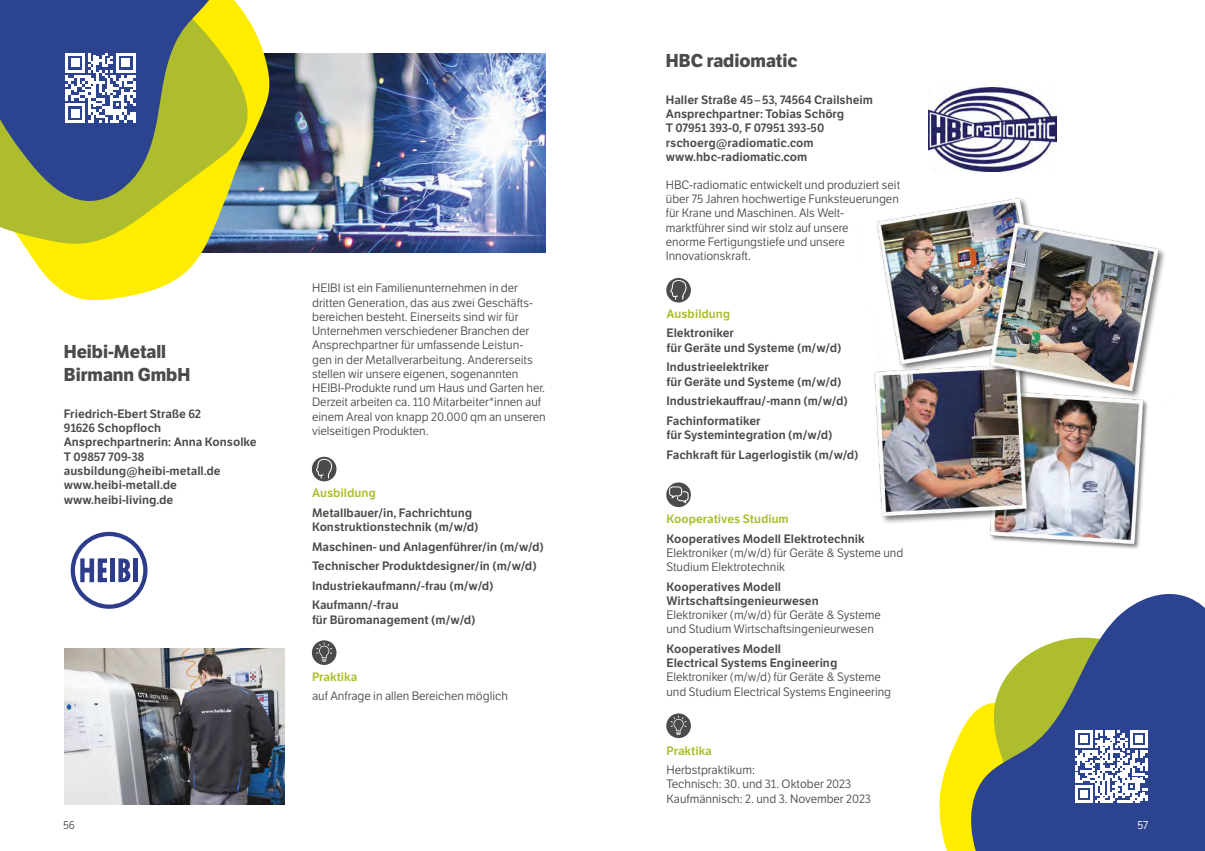
<style>
.page{position:relative;width:1205px;height:851px;background:#fff}
.page>*{position:absolute;margin:0;border:0;box-sizing:border-box;transform-origin:0 0}
.t1{font:700 18.12px/22.5px "LFT Etica";color:#4b4b4a}
.t2{font:11.88px/14.2px "LFT Etica";color:#4b4b4a}
.t3{font:11.88px/14.2px "LFT Etica SB";color:#4b4b4a}
.t4{font:11.88px "LFT Etica SB";color:#aebd2d}
.t5{font:11.25px "LFT Etica";color:#4b4b4a}
.t6{font:11.25px "LFT Etica";color:#fff}
</style>
<div class="page">
<img style="left:874px;top:198px;width:291px;height:351px">
<img style="left:272px;top:53px;width:274px;height:199px">
<svg style="left:23px;top:53px;width:249px;height:248px;fill:#ffed00"></svg>
<div style="left:312px;top:640px;width:24px;height:25px;background:#4b4b4a;border-radius:50%"></div>
<svg style="left:316px;top:642px;width:16px;height:19px"></svg>
<svg style="left:0;top:0;width:271px;height:244px;background:#bfc340"></svg>
<svg style="left:71px;top:531px;width:76px;height:77px"></svg>
<img style="left:65px;top:648px;width:220px;height:156px">
<svg style="left:0;top:0;width:221px;height:202px;background:#617368"></svg>
<svg style="left:65px;top:53px;width:71px;height:70px"></svg>
<svg style="left:995px;top:594px;width:210px;height:256px"></svg>
<svg style="left:939px;top:701px;width:263px;height:149px;background:#6c7a84"></svg>
<img style="left:928px;top:88px;width:129px;height:83px">
<svg style="left:666px;top:713px;width:25px;height:25px"></svg>
<svg style="left:670px;top:715px;width:16px;height:19px"></svg>
<div style="left:666px;top:278px;width:25px;height:24px;background:#4b4b4a;border-radius:50%"></div>
<svg style="left:670px;top:280px;width:17px;height:20px"></svg>
<svg style="left:666px;top:482px;width:25px;height:25px"></svg>
<svg style="left:669px;top:486px;width:19px;height:18px"></svg>
<svg style="left:312px;top:456px;width:24px;height:25px"></svg>
<svg style="left:315px;top:458px;width:18px;height:20px"></svg>
<h1 class="t1" style="left:64px;top:341px;width:128px">Heibi-Metall<br>Birmann GmbH</h1>
<p class="t3" style="left:64px;top:407px;width:194px">Friedrich-Ebert Straße 62<br>91626 Schopfloch<br>Ansprechpartnerin: Anna Konsolke<br>T 09857 709-38 ausbildung@heibi-metall.de www.heibi-metall.de www.heibi-living.de</p>
<p class="t5" style="left:63px;top:818px;width:14px">56</p>
<p class="t2" style="left:312px;top:281px;width:235px">HEIBI ist ein Familienunternehmen in der dritten Generation, das aus zwei Geschäfts&shy;bereichen besteht. Einerseits sind wir für Unternehmen verschiedener Branchen der Ansprechpartner für umfassende Leistun&shy;gen in der Metallverarbeitung. Andererseits stellen wir unsere eigenen, sogenannten HEIBI-Produkte rund um Haus und Garten her.<br>Derzeit arbeiten ca. 110 Mitarbeiter*innen auf einem Areal von knapp 20.000 qm an unseren vielseitigen Produkten.</p>
<p class="t4" style="left:312px;top:486px;width:65px">Ausbildung</p>
<p class="t3" style="left:312px;top:505px;width:168px">Metallbauer/in, Fachrichtung<br>Konstruktionstechnik (m/w/d)</p>
<p class="t3" style="left:312px;top:536px;width:233px;line-height:19.6px">Maschinen- und Anlagenführer/in (m/w/d)<br>Technischer Produktdesigner/in (m/w/d)<br>Industriekaufmann/-frau (m/w/d)<br>Kaufmann/-frau</p>
<p class="t3" style="left:312px;top:612px;width:165px">für Büromanagement (m/w/d)</p>
<p class="t4" style="left:312px;top:669px;width:47px">Praktika</p>
<p class="t2" style="left:312px;top:689px;width:197px">auf Anfrage in allen Bereichen möglich</p>
<h1 class="t1" style="left:666px;top:49px;width:133px">HBC radiomatic</h1>
<p class="t3" style="left:666px;top:93px;width:209px">Haller Straße 45–53, 74564 Crailsheim<br>Ansprechpartner: Tobias Schörg<br>T 07951 393-0, F 07951 393-50 rschoerg@radiomatic.com www.hbc-radiomatic.com</p>
<p class="t2" style="left:666px;top:178px;width:236px">HBC-radiomatic entwickelt und produziert seit über 75 Jahren hochwertige Funksteuerungen für Krane und Maschinen. Als Welt&shy;marktführer sind wir stolz auf unsere<br>enorme Fertigungstiefe und unsere Innovationskraft.</p>
<p class="t4" style="left:666px;top:306px;width:65px">Ausbildung</p>
<p class="t3" style="left:666px;top:326px;width:176px">Elektroniker<br>für Geräte und Systeme (m/w/d)</p>
<p class="t3" style="left:666px;top:360px;width:176px">Industrieelektriker<br>für Geräte und Systeme (m/w/d)</p>
<p class="t3" style="left:666px;top:391px;width:183px;line-height:19.6px">Industriekauffrau/-mann (m/w/d)<br>Fachinformatiker</p>
<p class="t3" style="left:666px;top:425px;width:194px;line-height:19.6px">für Systemintegration (m/w/d)<br>Fachkraft für Lagerlogistik (m/w/d)</p>
<p class="t4" style="left:666px;top:511px;width:124px">Kooperatives Studium</p>
<p class="t3" style="left:666px;top:531px;width:200px">Kooperatives Modell Elektrotechnik</p>
<p class="t2" style="left:666px;top:545px;width:238px">Elektroniker (m/w/d) für Geräte &amp; Systeme und<br>Studium Elektrotechnik</p>
<p class="t3" style="left:666px;top:579px;width:154px">Kooperatives Modell<br>Wirtschaftsingenieurwesen</p>
<p class="t2" style="left:666px;top:608px;width:216px">Elektroniker (m/w/d) für Geräte &amp; Systeme und Studium Wirtschaftsingenieurwesen</p>
<p class="t3" style="left:666px;top:641px;width:172px">Kooperatives Modell<br>Electrical Systems Engineering</p>
<p class="t2" style="left:666px;top:670px;width:226px">Elektroniker (m/w/d) für Geräte &amp; Systeme und Studium Electrical Systems Engineering</p>
<p class="t4" style="left:666px;top:743px;width:47px">Praktika</p>
<p class="t2" style="left:666px;top:763px;width:206px">Herbstpraktikum:<br>Technisch: 30. und 31. Oktober 2023<br>Kaufmännisch: 2. und 3. November 2023</p>
<p class="t6" style="left:1137px;top:818px;width:12px">57</p>
</div>
